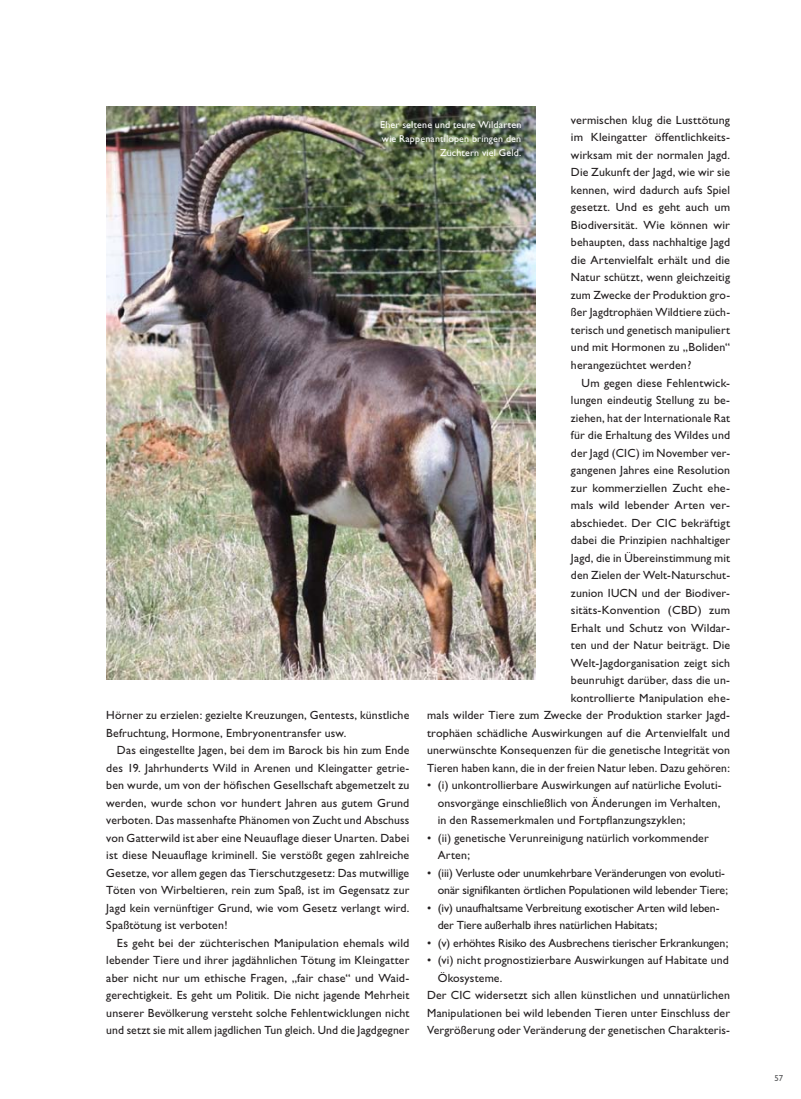
<style>
.page{position:relative;width:801px;height:1099px;background:#fff}
.page>*{position:absolute;margin:0;border:0;box-sizing:border-box;transform-origin:0 0}
.t1{font:11.88px/17.5px "Gill Sans";letter-spacing:.01em;color:#231f20;text-align:justify}
.t2{font:11.88px/17.5px "Gill Sans";letter-spacing:-.01em;color:#231f20;text-align:right}
.t3{font:10px/13.8px "Gill Sans";letter-spacing:.02em;color:#fff;text-align:right}
.t4{font:8.75px "Gill Sans";color:#57585a}
</style>
<div class="page">
<img style="left:106px;top:106px;width:429px;height:573px">
<p class="t1" style="left:571px;top:111px;width:161px">vermischen klug die Lusttötung im Kleingatter öffentlichkeits&shy;wirksam mit der normalen Jagd.<br>Die Zukunft der Jagd, wie wir sie kennen, wird dadurch aufs Spiel gesetzt. Und es geht auch um Biodiversität. Wie können wir behaupten, dass nachhaltige Jagd die Artenvielfalt erhält und die Natur schützt, wenn gleichzeitig zum Zwecke der Produktion gro&shy;ßer Jagdtrophäen Wildtiere züch&shy;terisch und genetisch manipuliert und mit Hormonen zu „Boliden“ herangezüchtet werden?</p>
<p class="t1" style="left:427px;top:374px;width:304px;text-align:right">Um gegen diese Fehlentwick-<br>lungen eindeutig Stellung zu be-<br>ziehen, hat der Internationale Rat<br>für die Erhaltung des Wildes und<br>der Jagd (CIC) im November ver-<br>gangenen Jahres eine Resolution<br>zur kommerziellen Zucht ehe-<br>mals wild lebender Arten ver-<br>abschiedet. Der CIC bekräftigt<br>dabei die Prinzipien nachhaltiger<br>Jagd, die in Übereinstimmung mit<br>den Zielen der Welt-Naturschut-<br>zunion IUCN und der Biodiver-<br>sitäts-Konvention (CBD) zum<br>Erhalt und Schutz von Wildar-<br>ten und der Natur beiträgt. Die<br>Welt-Jagdorganisation zeigt sich<br>beunruhigt darüber, dass die un-<br>kontrollierte Manipulation ehe-<br>mals wilder Tiere zum Zwecke der Produktion starker Jagd&shy;trophäen schädliche Auswirkungen auf die Artenvielfalt und unerwünschte Konsequenzen für die genetische Integrität von Tieren haben kann, die in der freien Natur leben. Dazu gehören:</p>
<p class="t1" style="left:438px;top:776px;width:285px;text-indent:-11px">• (i) unkontrollierbare Auswirkungen auf natürliche Evoluti&shy;onsvorgänge einschließlich von Änderungen im Verhalten, in den Rassemerkmalen und Fortpflanzungszyklen;</p>
<p class="t1" style="left:438px;top:829px;width:272px;text-indent:-11px">• (ii) genetische Verunreinigung natürlich vorkommender<br>Arten;</p>
<p class="t2" style="left:427px;top:864px;width:303px">• (iii) Verluste oder unumkehrbare Veränderungen von evoluti&shy;onär signifikanten örtlichen Populationen wild lebender Tiere;</p>
<p class="t2" style="left:438px;top:899px;width:283px;text-align:left;text-indent:-11px">• (iv) unaufhaltsame Verbreitung exotischer Arten wild leben&shy;der Tiere außerhalb ihres natürlichen Habitats;</p>
<p class="t2" style="left:427px;top:934px;width:303px">• (v) erhöhtes Risiko des Ausbrechens tierischer Erkrankungen;</p>
<p class="t1" style="left:427px;top:951px;width:303px">• (vi) nicht prognostizierbare Auswirkungen auf Habitate und</p>
<p class="t1" style="left:438px;top:969px;width:66px">Ökosysteme.</p>
<p class="t1" style="left:427px;top:986px;width:304px">Der CIC widersetzt sich allen künstlichen und unnatürlichen</p>
<p class="t1" style="left:427px;top:1004px;width:304px">Manipulationen bei wild lebenden Tieren unter Einschluss der</p>
<p class="t1" style="left:427px;top:1021px;width:304px">Vergrößerung oder Veränderung der genetischen Charakteris-</p>
<p class="t3" style="left:380px;top:118px;width:143px">Eher seltene und teure Wildarten wie Rappenantilopen bringen den<br>Züchtern viel Geld.</p>
<p class="t1" style="left:106px;top:706px;width:304px">Hörner zu erzielen: gezielte Kreuzungen, Gentests, künstliche<br>Befruchtung, Hormone, Embryonentransfer usw.</p>
<p class="t1" style="left:106px;top:741px;width:305px;text-indent:11px">Das eingestellte Jagen, bei dem im Barock bis hin zum Ende des 19. Jahrhunderts Wild in Arenen und Kleingatter getrie&shy;ben wurde, um von der höfischen Gesellschaft abgemetzelt zu werden, wurde schon vor hundert Jahren aus gutem Grund verboten. Das massenhafte Phänomen von Zucht und Abschuss von Gatterwild ist aber eine Neuauflage dieser Unarten. Dabei ist diese Neuauflage kriminell. Sie verstößt gegen zahlreiche Gesetze, vor allem gegen das Tierschutzgesetz: Das mutwillige Töten von Wirbeltieren, rein zum Spaß, ist im Gegensatz zur Jagd kein vernünftiger Grund, wie vom Gesetz verlangt wird.<br>Spaßtötung ist verboten!</p>
<p class="t1" style="left:106px;top:934px;width:304px;text-indent:11px">Es geht bei der züchterischen Manipulation ehemals wild lebender Tiere und ihrer jagdähnlichen Tötung im Kleingatter aber nicht nur um ethische Fragen, „fair chase“ und Waid&shy;gerechtigkeit. Es geht um Politik. Die nicht jagende Mehrheit unserer Bevölkerung versteht solche Fehlentwicklungen nicht und setzt sie mit allem jagdlichen Tun gleich. Und die Jagdgegner</p>
<p class="t4" style="left:774px;top:1073px;width:10px">57</p>
</div>
